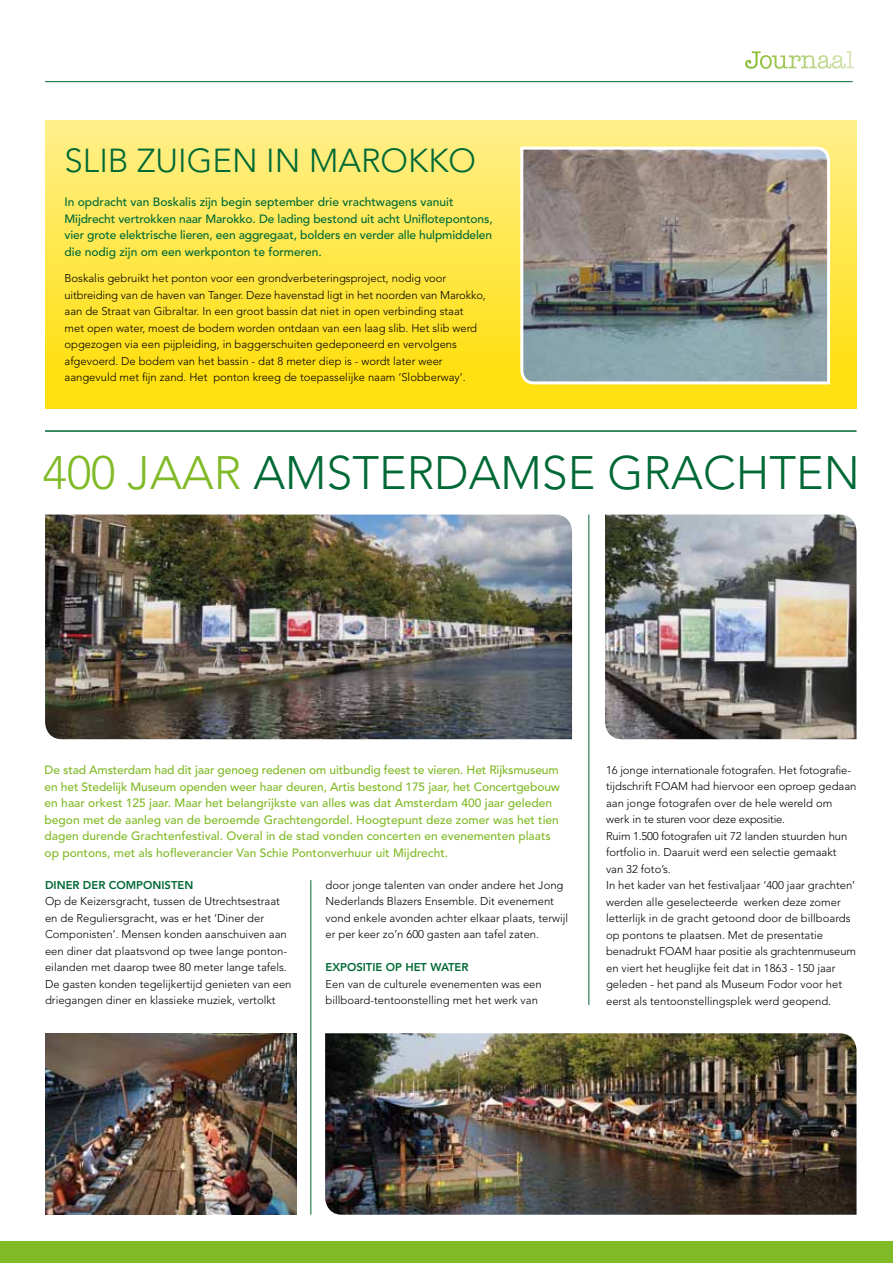
<style>
.page{position:relative;width:893px;height:1263px;background:#fff}
.page>*{position:absolute;margin:0;border:0;box-sizing:border-box;transform-origin:0 0}
.t1{font:300 46.5px "Avenir";color:#006935}
.t2{font:300 33px "Avenir";color:#006935}
.t3{font:500 12px/16.5px "Avenir";color:#80ba27}
.t4{font:500 12px/16.5px "Avenir";letter-spacing:-.01em;color:#006935}
.t5{font:300 11.25px/16.5px "Avenir";color:#000}
.t6{font:800 11.25px "Avenir";color:#006935}
.s1{color:#80ba27}
</style>
<div class="page">
<hr style="left:45px;top:81px;width:808px;height:1px;background:#006935">
<div style="left:0;top:1242px;width:893px;height:21px;background:#80ba27"></div>
<hr style="left:45px;top:430px;width:811px;height:2px;background:#006935">
<img style="left:45px;top:514px;width:527px;height:225px">
<img style="left:325px;top:1033px;width:531px;height:182px">
<img style="left:605px;top:514px;width:251px;height:225px">
<hr style="left:589px;top:514px;width:1px;height:491px;background:#006935">
<hr style="left:311px;top:880px;width:1px;height:335px;background:#006935">
<svg style="left:745px;top:51px;width:109px;height:18px"></svg>
<img style="left:45px;top:1033px;width:252px;height:182px">
<div style="left:45px;top:120px;width:811px;height:289px;background:linear-gradient(to bottom,#ffef8a,#ffde04)"></div>
<img style="left:519px;top:145px;width:313px;height:241px">
<h2 class="t2" style="left:64px;top:141px;width:405px">Sli b zuig en i n Marokko</h2>
<p class="t4" style="left:64px;top:194px;width:430px">In opdracht van Boskalis zijn begin september drie vrachtwagens vanuit Mijdrecht vertrokken naar Marokko. De lading bestond uit acht Uniflotepontons, vier grote elektrische lieren, een aggregaat, bolders en verder alle hulpmiddelen die nodig zijn om een werkponton te formeren.</p>
<p class="t5" style="left:64px;top:270px;width:423px">Boskalis gebruikt het ponton voor een grondverbeteringsproject, nodig voor uitbreiding van de haven van Tanger. Deze havenstad ligt in het noorden van Marokko, aan de Straat van Gibraltar. In een groot bassin dat niet in open verbinding staat met open water, moest de bodem worden ontdaan van een laag slib. Het slib werd opgezogen via een pijpleiding, in baggerschuiten gedeponeerd en vervolgens afgevoerd. De bodem van het bassin - dat 8 meter diep is - wordt later weer aangevuld met fijn zand. H et ponton kreeg de toepasselijke naam ‘Slobberway’.</p>
<h1 class="t1" style="left:43px;top:446px;width:818px"><span class="s1">400 jaar</span> Amsterdamse Grachten</h1>
<p class="t3" style="left:45px;top:762px;width:517px">De stad Amsterdam had dit jaar genoeg redenen om uitbundig feest te vieren. Het Rijksmuseum en het Stedelijk Museum openden weer haar deuren, Artis bestond 175 jaar, het Concertgebouw en haar orkest 125 jaar. Maar het belangrijkste van alles was dat Amsterdam 400 jaar geleden begon met de aanleg van de beroemde Grachtengordel. Hoogtepunt deze zomer was het tien dagen durende Grachtenfestival. Overal in de stad vonden concerten en evenementen plaats op pontons, met als hofleverancier Van Schie Pontonverhuur uit Mijdrecht.</p>
<p class="t6" style="left:45px;top:878px;width:147px">DIN ER DER COMPON ISTEN</p>
<p class="t5" style="left:45px;top:893px;width:248px">Op de Keizersgracht, tussen de Utrechtsestraat en de Reguliersgracht, was er het ‘Diner der Componisten’. Mensen konden aanschuiven aan een diner dat plaatsvond op twee lange ponton&shy;eilanden met daarop twee 80 meter lange tafels.<br>De gasten konden tegelijkertijd genieten van een driegangen diner en klassieke muziek, vertolkt</p>
<p class="t5" style="left:326px;top:876px;width:244px">door jonge talenten van onder andere het Jong Nederlands B lazers Ensemble. Dit evenement vond enkele avonden achter elkaar plaats, terwijl er per keer zo’n 600 gasten aan tafel zaten.</p>
<p class="t6" style="left:326px;top:961px;width:145px">EXPOSITIE OP HET WATER</p>
<p class="t5" style="left:326px;top:975px;width:218px">Een van de culturele evenementen was een billboard-tentoonstelling met het werk van</p>
<p class="t5" style="left:606px;top:762px;width:252px">16 jonge internationale fotografen. H et fotografie&shy;tijdschrift FOAM had hiervoor een oproep gedaan aan jonge fotografen over de hele wereld om werk in te sturen voor deze expositie.<br>Ruim 1.500 fotografen uit 72 landen stuurden hun fortfolio in. Daaruit werd een selectie gemaakt van 32 foto’s.<br>In het kader van het festivaljaar ‘400 jaar grachten’ werden alle geselecteerde werken deze zomer letterlijk in de gracht getoond door de billboards op pontons te plaatsen. M et de presentatie benadrukt FOAM haar positie als grachtenmuseum en viert het heuglijke feit dat in 1863 - 150 jaar geleden - het pand als M useum Fodor voor het eerst als tentoonstellingsplek werd geopend.</p>
</div>
